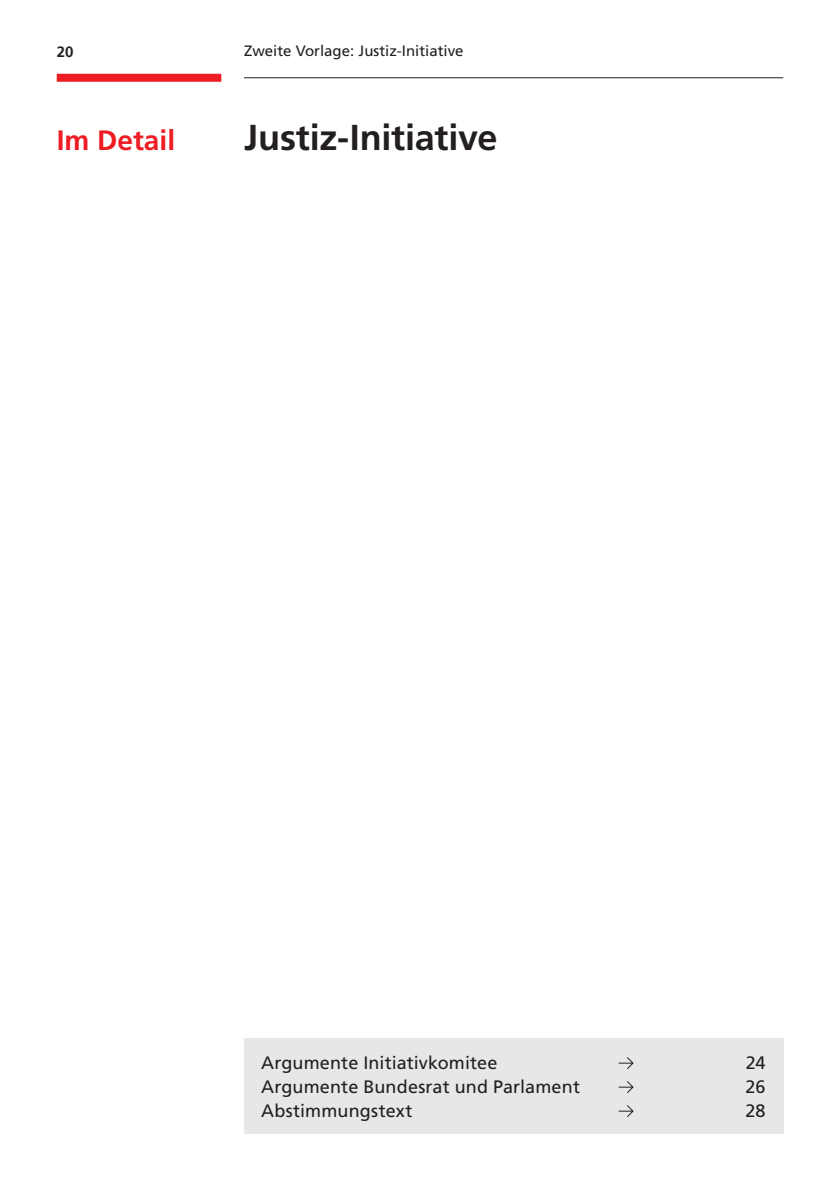
<style>
.page{position:relative;width:840px;height:1191px;background:#fff}
.page>*{position:absolute;margin:0;border:0;box-sizing:border-box;transform-origin:0 0}
.t1{font:700 36px "Frutiger LT Pro";letter-spacing:-.005em;color:#231f20}
.t2{font:700 28px "Frutiger LT Pro";color:#ee1d23}
.t3{font:18px "Frutiger LT Pro";letter-spacing:.01em;color:#231f20}
.t4{font:15px "Frutiger LT Pro";color:#231f20}
.t5{font:700 15px "Frutiger LT Pro";color:#231f20}
</style>
<div class="page">
<hr style="left:244px;top:77px;width:538px;height:1px;background:#231f20">
<div style="left:57px;top:74px;width:164px;height:8px;background:#ee1d23"></div>
<div style="left:244px;top:1038px;width:538px;height:96px;background:#e6e7e9"></div>
<svg style="left:618px;top:1057px;width:15px;height:12px"></svg>
<svg style="left:618px;top:1081px;width:15px;height:12px"></svg>
<svg style="left:618px;top:1105px;width:15px;height:12px"></svg>
<p class="t5" style="left:57px;top:46px;width:18px">20</p>
<p class="t4" style="left:244px;top:42px;width:221px">Zweite Vorlage: Justiz-Initiative</p>
<h2 class="t2" style="left:57px;top:130px;width:120px">Im Detail</h2>
<h1 class="t1" style="left:244px;top:124px;width:255px">Justiz-Initiative</h1>
<p class="t3" style="left:261px;top:1052px;width:238px">Argumente Initiativkomitee</p>
<p class="t3" style="left:745px;top:1052px;width:21px">24</p>
<p class="t3" style="left:261px;top:1076px;width:320px">Argumente Bundesrat und Parlament</p>
<p class="t3" style="left:745px;top:1076px;width:21px">26</p>
<p class="t3" style="left:261px;top:1100px;width:153px">Abstimmungstext</p>
<p class="t3" style="left:745px;top:1100px;width:22px">28</p>
</div>
